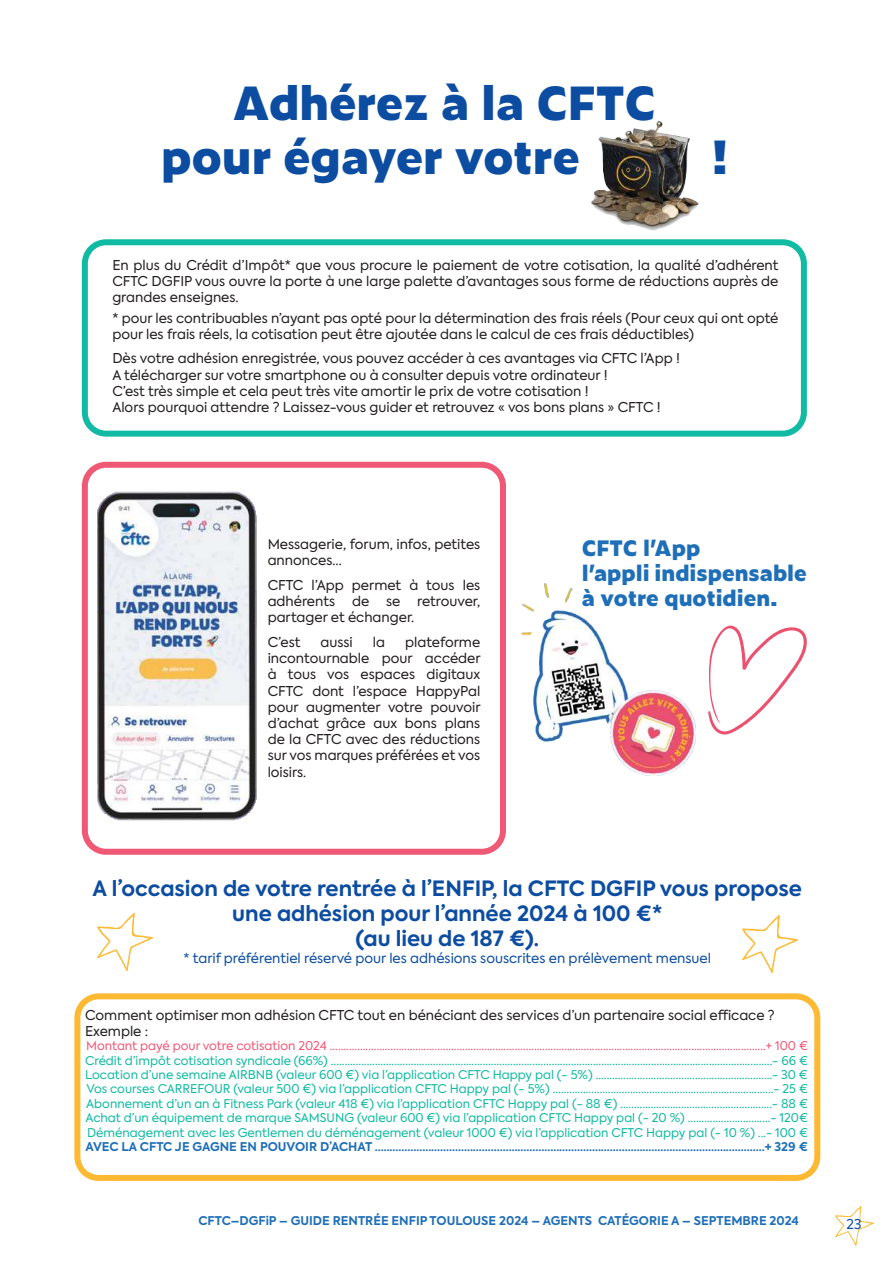
<style>
.page{position:relative;width:893px;height:1263px;background:#fff}
.page>*{position:absolute;margin:0;border:0;box-sizing:border-box;transform-origin:0 0}
.t1{font:800 45px/54px "Zeitung Micro Pro";color:#0d4da1}
.t2{font:700 21px/25.2px "Axiforma";color:#0d4da1;text-align:center}
.t3{font:800 21px/25.2px "Zeitung Micro Pro";color:#1f6fb8}
.t4{font:13.5px/16.2px "Axiforma";color:#231f20}
.t5{font:13.5px "Axiforma";color:#0d4da1}
.t6{font:12px/14.4px "Axiforma";color:#11baa3;text-align:justify}
.t7{font:700 12px "Axiforma";color:#1f6fb8}
.t8{font:12px "Axiforma";color:#f05976}
</style>
<div class="page">
<img style="left:835px;top:1206px;width:38px;height:39px">
<img style="left:591px;top:121px;width:108px;height:110px">
<div style="left:82px;top:239px;width:725px;height:198px;border:6px solid #11baa3;border-radius:21px"></div>
<div style="left:82px;top:462px;width:424px;height:393px;border:6px solid #f05976;border-radius:21px"></div>
<img style="left:98px;top:491px;width:158px;height:330px">
<img style="left:521px;top:583px;width:174px;height:192px">
<svg style="left:708px;top:625px;width:99px;height:110px"></svg>
<div style="left:74px;top:993px;width:746px;height:188px;border:6px solid #fdb931;border-radius:21px"></div>
<img style="left:742px;top:915px;width:55px;height:58px">
<img style="left:98px;top:913px;width:55px;height:57px">
<h1 class="t1" style="left:161px;top:73px;width:496px;text-indent:72px">Adhérez à la CFTC pour égayer votre</h1>
<h1 class="t1" style="left:712px;top:127px;width:17px">!</h1>
<p class="t4" style="left:112px;top:257px;width:668px;text-align:justify">En plus du Crédit d’Impôt* que vous procure le paiement de votre cotisation, la qualité d’adhérent CFTC DGFIP vous ouvre la porte à une large palette d’avantages sous forme de réductions auprès de grandes enseignes.</p>
<p class="t4" style="left:112px;top:310px;width:668px">* pour les contribuables n’ayant pas opté pour la détermination des frais réels (Pour ceux qui ont opté pour les frais réels, la cotisation peut être ajoutée dans le calcul de ces frais déductibles)</p>
<p class="t4" style="left:112px;top:351px;width:569px">Dès votre adhésion enregistrée, vous pouvez accéder à ces avantages via CFTC l’App !<br>A télécharger sur votre smartphone ou à consulter depuis votre ordinateur !<br>C’est très simple et cela peut très vite amortir le prix de votre cotisation !<br>Alors pourquoi attendre ? Laissez-vous guider et retrouvez « vos bons plans » CFTC !</p>
<p class="t4" style="left:268px;top:536px;width:214px">Messagerie, forum, infos, petites annonces…</p>
<p class="t4" style="left:268px;top:577px;width:214px">CFTC l’App permet à tous les adhérents</p>
<p class="t4" style="left:352px;top:593px;width:19px">de</p>
<p class="t4" style="left:386px;top:593px;width:16px">se</p>
<p class="t4" style="left:417px;top:593px;width:65px">retrouver,</p>
<p class="t4" style="left:268px;top:605px;width:148px;line-height:24.8px">partager et échanger.<br>C’est</p>
<p class="t4" style="left:268px;top:634px;width:214px;text-align:justify;text-indent:137px">plateforme incontournable pour accéder à tous vos espaces digitaux CFTC dont l’espace HappyPal pour augmenter votre pouvoir d’achat grâce aux bons plans de la CFTC avec des réductions sur vos marques préférées et vos loisirs.</p>
<p class="t4" style="left:320px;top:634px;width:34px">aussi</p>
<p class="t4" style="left:373px;top:634px;width:14px">la</p>
<h2 class="t3" style="left:582px;top:534px;width:226px">CFTC l’App<br>l’appli indispensable à votre quotidien.</h2>
<h2 class="t2" style="left:93px;top:876px;width:711px">A l’occasion de votre rentrée à l’ENFIP, la CFTC DGFIP vous propose une adhésion pour l’année 2024 à 100 €*<br>(au lieu de 187 €).</h2>
<p class="t5" style="left:184px;top:949px;width:529px">* tarif préférentiel réservé pour les adhésions souscrites en prélèvement mensuel</p>
<p class="t4" style="left:85px;top:1007px;width:691px">Comment optimiser mon adhésion CFTC tout en bénéciant des services d’un partenaire social efficace ?<br>Exemple :</p>
<p class="t8" style="left:86px;top:1038px;width:723px">Montant payé pour votre cotisation 2024 ..............................................................................................................................................................+ 100 €</p>
<p class="t6" style="left:85px;top:1053px;width:724px">Crédit d’impôt cotisation syndicale (66%) ................................................................................................................................................................- 66 € Location d’une semaine AIRBNB (valeur 600 €) via l’application CFTC Happy pal (- 5%) ................................................................- 30 € Vos courses CARREFOUR (valeur 500 €) via l’application CFTC Happy pal (- 5%) ................................................................................- 25 € Abonnement d’un an à Fitness Park (valeur 418 €) via l’application CFTC Happy pal (- 88 €) .......................................................- 88 € Achat d’un équipement de marque SAMSUNG (valeur 600 €) via l’application CFTC Happy pal (- 20 %) ..............................- 120€ Déménagement avec les Gentlemen du déménagement (valeur 1000 €) via l’application CFTC Happy pal (- 10 %) ...- 100 €</p>
<p class="t7" style="left:85px;top:1138px;width:724px">AVEC LA CFTC JE GAGNE EN POUVOIR D’ACHAT ...................................................................................................................................+ 329 €</p>
<p class="t7" style="left:198px;top:1212px;width:602px">CFTC–DGFiP – GUIDE RENTRÉE ENFIP TOULOUSE 2024 – AGENTS CATÉGORIE A – SEPTEMBRE 2024</p>
<p class="t5" style="left:847px;top:1215px;width:16px">23</p>
</div>
